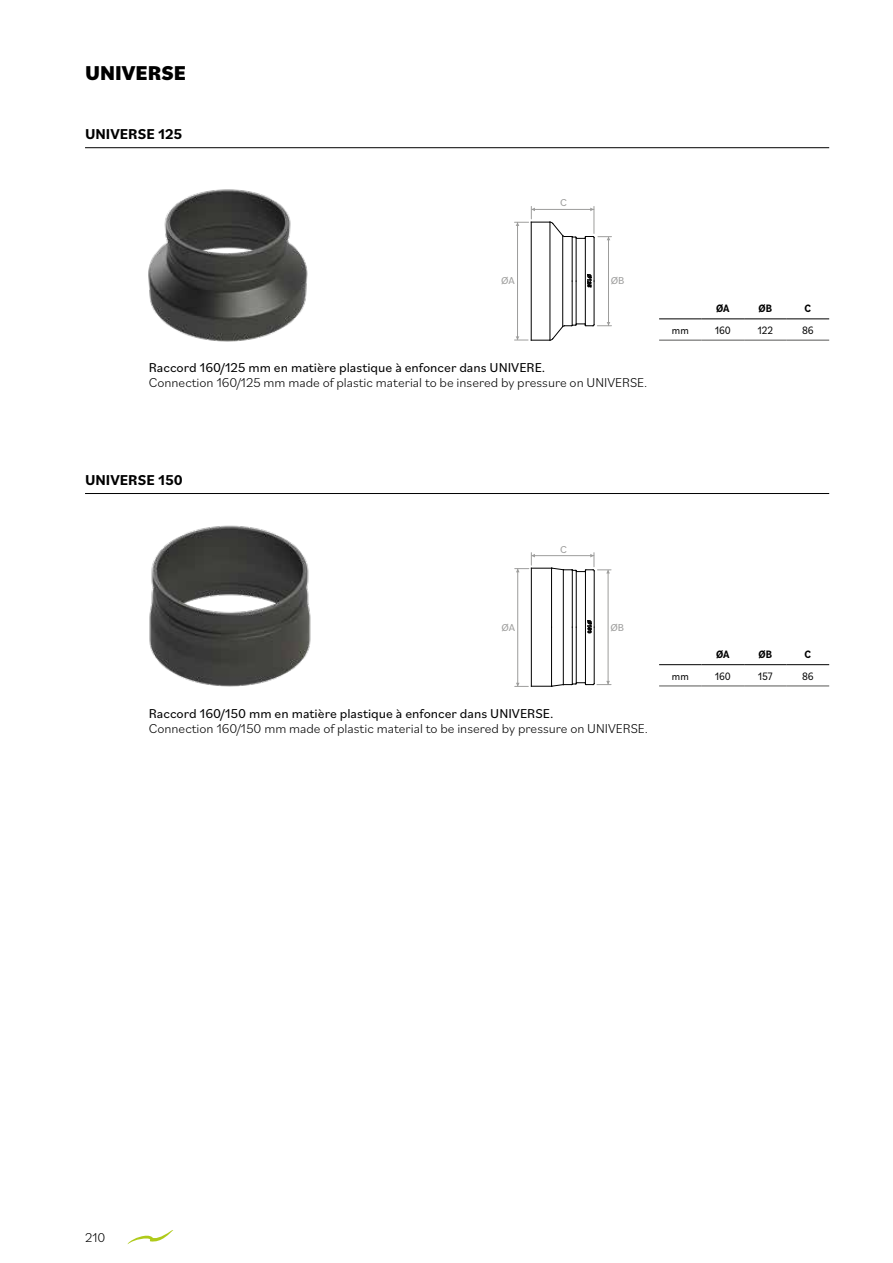
<style>
.page{position:relative;width:893px;height:1263px;background:#fff}
.page>*{position:absolute;margin:0;border:0;box-sizing:border-box;transform-origin:0 0}
.t1{font:800 21px "Bilo";color:#000}
.t2{font:700 15px "Bilo";color:#000}
.t3{font:300 13.5px "Bilo";color:#000}
.t4{font:13.5px "Bilo";color:#000}
.t5{font:11.25px "Bilo";color:#000;scale:.9 1}
.t6{font:700 11.25px "Bilo";letter-spacing:-.005em;color:#000;scale:.9 1}
.t7{font:10.5px "Bilo";letter-spacing:-.005em;color:#9d9d9c}
</style>
<div class="page">
<hr style="left:85px;top:147px;width:744px;height:1px;background:#000">
<hr style="left:85px;top:493px;width:744px;height:1px;background:#000">
<img style="left:148px;top:189px;width:160px;height:153px">
<img style="left:149px;top:525px;width:162px;height:162px">
<hr style="left:659px;top:340px;width:43px;height:1px;background:#575756">
<hr style="left:702px;top:340px;width:42px;height:1px;background:#575756">
<hr style="left:744px;top:340px;width:43px;height:1px;background:#575756">
<hr style="left:787px;top:340px;width:42px;height:1px;background:#575756">
<hr style="left:659px;top:319px;width:43px;height:1px;background:#000">
<hr style="left:702px;top:319px;width:42px;height:1px;background:#000">
<hr style="left:744px;top:319px;width:43px;height:1px;background:#000">
<hr style="left:787px;top:319px;width:42px;height:1px;background:#000">
<hr style="left:659px;top:686px;width:43px;height:1px;background:#575756">
<hr style="left:702px;top:686px;width:42px;height:1px;background:#575756">
<hr style="left:744px;top:686px;width:43px;height:1px;background:#575756">
<hr style="left:787px;top:686px;width:42px;height:1px;background:#575756">
<hr style="left:659px;top:664px;width:43px;height:1px;background:#000">
<hr style="left:702px;top:664px;width:42px;height:1px;background:#000">
<hr style="left:744px;top:664px;width:43px;height:1px;background:#000">
<hr style="left:787px;top:664px;width:42px;height:1px;background:#000">
<hr style="left:531px;top:222px;width:1px;height:118px;background:#000">
<hr style="left:594px;top:281px;width:1px;height:44px;background:#000">
<hr style="left:594px;top:238px;width:1px;height:43px;background:#000">
<hr style="left:585px;top:237px;width:1px;height:88px;background:#000">
<svg style="left:587px;top:274px;width:5px;height:14px"></svg>
<hr style="left:576px;top:281px;width:1px;height:44px;background:#000">
<hr style="left:576px;top:237px;width:1px;height:44px;background:#000">
<hr style="left:562px;top:236px;width:1px;height:90px;background:#000">
<hr style="left:550px;top:222px;width:1px;height:118px;background:#000">
<hr style="left:572px;top:281px;width:1px;height:44px;background:#000">
<hr style="left:572px;top:237px;width:1px;height:44px;background:#000">
<hr style="left:517px;top:222px;width:1px;height:117px;background:#9d9d9c">
<hr style="left:608px;top:237px;width:1px;height:89px;background:#9d9d9c">
<svg style="left:514px;top:206px;width:97px;height:34px"></svg>
<svg style="left:514px;top:322px;width:97px;height:19px"></svg>
<hr style="left:531px;top:568px;width:1px;height:118px;background:#000">
<hr style="left:594px;top:627px;width:1px;height:56px;background:#000">
<hr style="left:594px;top:571px;width:1px;height:56px;background:#000">
<hr style="left:585px;top:570px;width:1px;height:114px;background:#000">
<svg style="left:587px;top:620px;width:5px;height:13px"></svg>
<hr style="left:576px;top:627px;width:1px;height:57px;background:#000">
<hr style="left:576px;top:571px;width:1px;height:56px;background:#000">
<hr style="left:551px;top:568px;width:1px;height:59px;background:#000">
<hr style="left:551px;top:627px;width:1px;height:59px;background:#000">
<hr style="left:563px;top:570px;width:1px;height:115px;background:#000">
<hr style="left:572px;top:627px;width:1px;height:57px;background:#000">
<hr style="left:572px;top:570px;width:1px;height:57px;background:#000">
<hr style="left:517px;top:569px;width:1px;height:117px;background:#9d9d9c">
<hr style="left:608px;top:570px;width:1px;height:114px;background:#9d9d9c">
<svg style="left:515px;top:553px;width:96px;height:20px"></svg>
<svg style="left:515px;top:681px;width:96px;height:6px"></svg>
<svg style="left:128px;top:1230px;width:46px;height:14px"></svg>
<h1 class="t1" style="left:85px;top:58px;width:103px">UNIVERSE</h1>
<p class="t2" style="left:85px;top:123px;width:99px">UNIVERSE 125</p>
<p class="t7" style="left:560px;top:196px;width:8px">C</p>
<p class="t7" style="left:501px;top:274px;width:15px">ØA</p>
<p class="t7" style="left:611px;top:274px;width:15px">ØB</p>
<p class="t4" style="left:149px;top:358px;width:398px">Raccord 160/125 mm en matière plastique à enfoncer dans UNIVERE.</p>
<p class="t3" style="left:149px;top:373px;width:500px">Connection 160/125 mm made of plastic material to be insered by pressure on UNIVERSE.</p>
<p class="t6" style="left:716px;top:301px;width:17px">ØA</p>
<p class="t6" style="left:759px;top:301px;width:17px">ØB</p>
<p class="t6" style="left:805px;top:301px;width:9px">C</p>
<p class="t5" style="left:672px;top:322px;width:20px">mm</p>
<p class="t5" style="left:715px;top:322px;width:19px">160</p>
<p class="t5" style="left:758px;top:322px;width:19px">122</p>
<p class="t5" style="left:802px;top:322px;width:15px">86</p>
<p class="t2" style="left:85px;top:469px;width:99px">UNIVERSE 150</p>
<p class="t7" style="left:560px;top:542px;width:8px">C</p>
<p class="t7" style="left:501px;top:620px;width:15px">ØA</p>
<p class="t7" style="left:610px;top:620px;width:15px">ØB</p>
<p class="t4" style="left:149px;top:704px;width:406px">Raccord 160/150 mm en matière plastique à enfoncer dans UNIVERSE.</p>
<p class="t3" style="left:149px;top:719px;width:501px">Connection 160/150 mm made of plastic material to be insered by pressure on UNIVERSE.</p>
<p class="t6" style="left:716px;top:647px;width:17px">ØA</p>
<p class="t6" style="left:759px;top:647px;width:17px">ØB</p>
<p class="t6" style="left:805px;top:647px;width:9px">C</p>
<p class="t5" style="left:672px;top:668px;width:20px">mm</p>
<p class="t5" style="left:715px;top:668px;width:19px">160</p>
<p class="t5" style="left:758px;top:668px;width:18px">157</p>
<p class="t5" style="left:802px;top:668px;width:15px">86</p>
<p class="t3" style="left:85px;top:1228px;width:22px">210</p>
</div>
